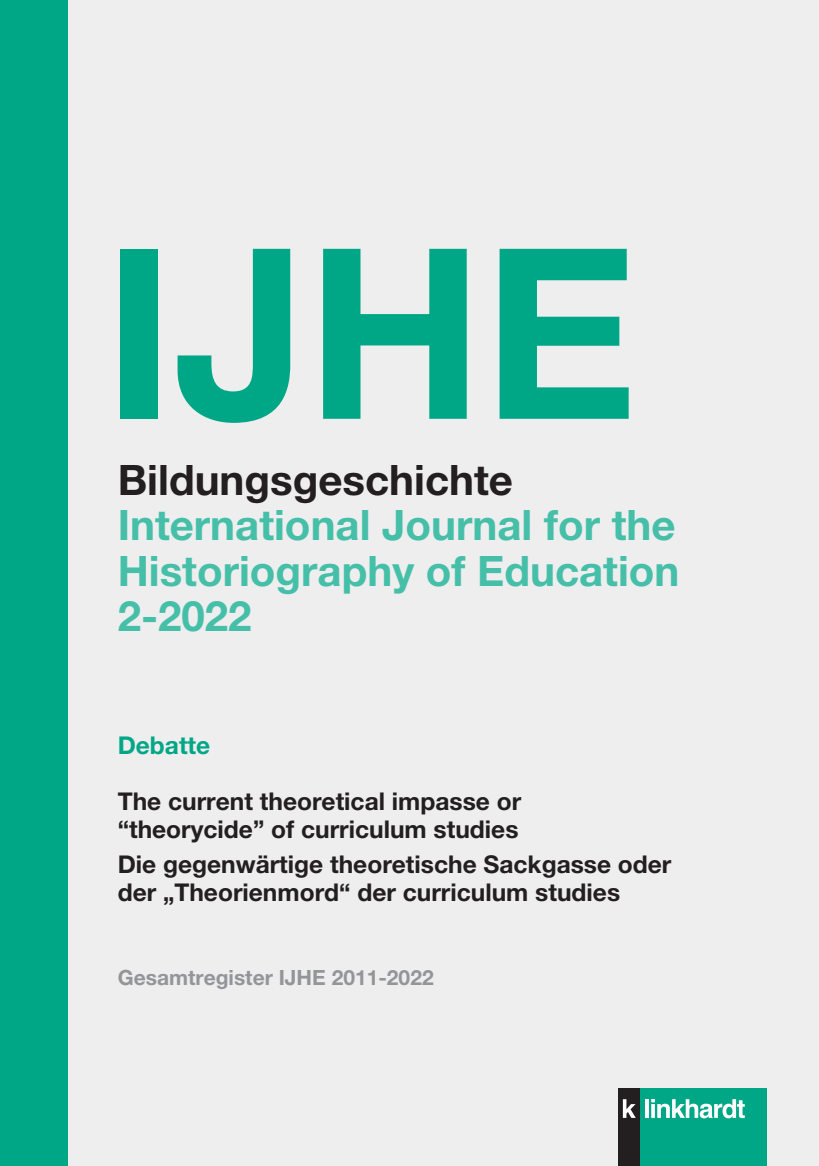
<style>
.page{position:relative;width:819px;height:1166px;background:#fff}
.page>*{position:absolute;margin:0;border:0;box-sizing:border-box;transform-origin:0 0}
.t1{font:700 238px "Helvetica Neue LT Pro";color:#00a786}
.t2{font:700 42px/45.5px "Helvetica Neue LT Pro";color:#46bfa9;text-align:justify}
.t3{font:700 42px "Helvetica Neue LT Pro";color:#231f20}
.t4{font:700 24.5px/28px "Helvetica Neue LT Pro";color:#231f20}
.t5{font:700 24.5px "Helvetica Neue LT Pro";color:#00a786}
.t6{font:700 21px "Helvetica Neue LT Pro";color:#939598}
</style>
<div class="page">
<div style="left:0;top:0;width:818px;height:1166px;background:#eeeeef"></div>
<div style="left:618px;top:1088px;width:149px;height:78px;background:#00a786"></div>
<div style="left:618px;top:1088px;width:22px;height:78px;background:#231f20"></div>
<svg style="left:623px;top:1099px;width:12px;height:19px"></svg>
<hr style="left:645px;top:1099px;width:3px;height:19px;background:#fff">
<svg style="left:651px;top:1099px;width:93px;height:19px"></svg>
<div style="left:0;top:0;width:67px;height:1166px;background:#00a786"></div>
<h1 class="t1" style="left:104px;top:187px;width:535px">IJHE</h1>
<h2 class="t3" style="left:118px;top:454px;width:397px">Bildungsgeschichte</h2>
<h2 class="t2" style="left:118px;top:502px;width:563px">International Journal for the Historiography of Education 2-2022</h2>
<p class="t5" style="left:118px;top:730px;width:94px">Debatte</p>
<p class="t4" style="left:118px;top:786px;width:405px">The current theoretical impasse or “theorycide” of curriculum studies</p>
<p class="t4" style="left:118px;top:849px;width:555px">Die gegenwärtige theoretische Sackgasse oder der „Theorienmord“ der curriculum studies</p>
<p class="t6" style="left:118px;top:964px;width:317px">Gesamtregister IJHE 2011-2022</p>
</div>
